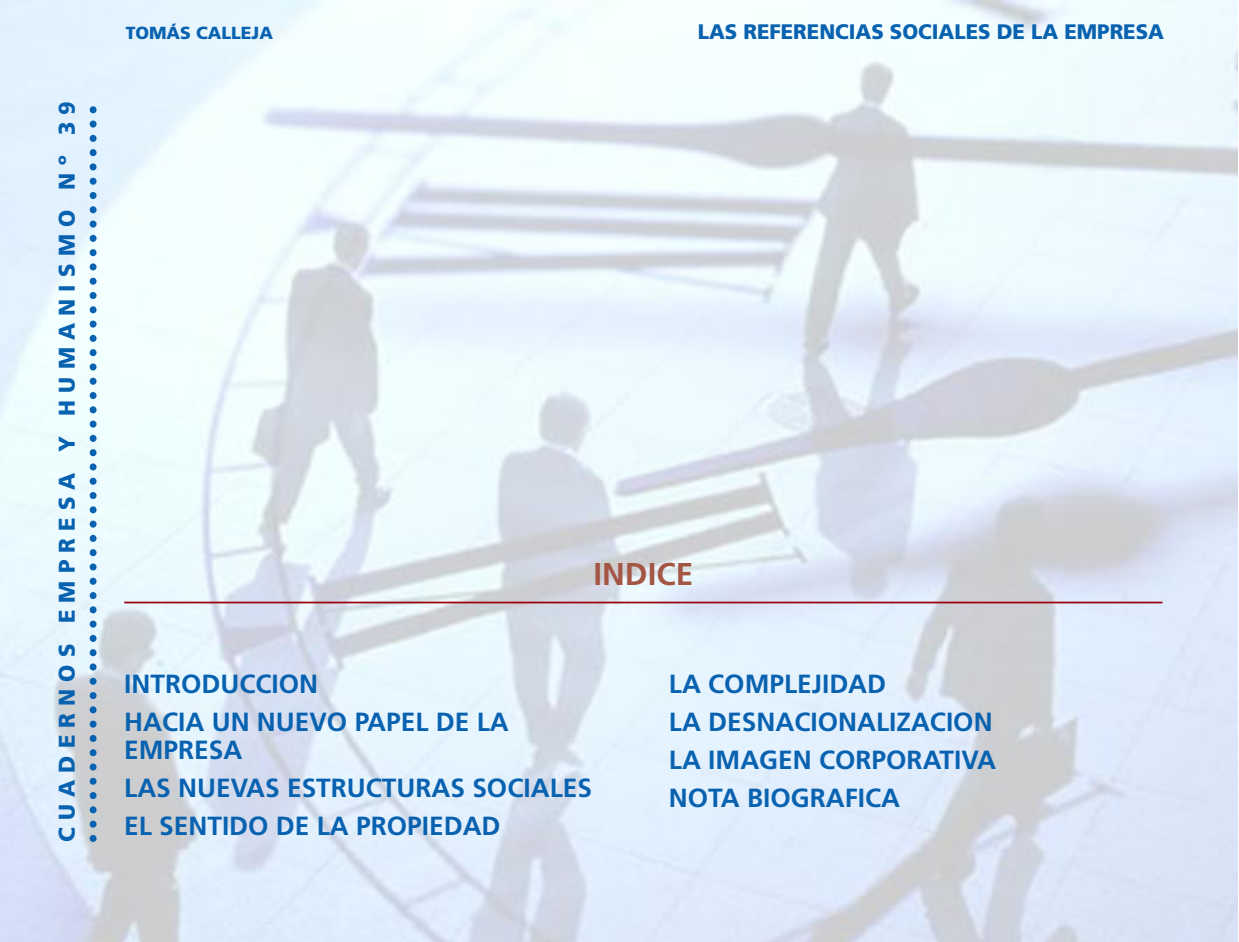
<style>
.page{position:relative;width:1239px;height:942px;background:#fff}
.page>*{position:absolute;margin:0;border:0;box-sizing:border-box;transform-origin:0 0}
.t1{font:700 31.5px "Frutiger";color:#a45645}
.t2{font:700 26.25px/38px "Frutiger";color:#0862b0}
.t3{font:900 22.75px "Frutiger";letter-spacing:.325em;color:#0862b0}
.t4{font:900 21px "Frutiger";color:#0862b0}
.t5{font:900 17.5px "Frutiger";color:#0862b0}
</style>
<div class="page">
<img style="left:1px;top:0;width:1236px;height:942px">
<hr style="left:124px;top:601px;width:1038px;height:2px;background:#9c000d">
<svg style="left:90px;top:101px;width:7px;height:737px;background:#92bbda"></svg>
<p class="t3" style="left:58px;top:842px;width:742px;rotate:-90deg">CUADERNOS EMPRESA Y HUMANISMO Nº 39</p>
<p class="t5" style="left:126px;top:26px;width:149px">TOMÁS CALLEJA</p>
<p class="t4" style="left:698px;top:23px;width:468px">LAS REFERENCIAS SOCIALES DE LA EMPRESA</p>
<p class="t1" style="left:593px;top:561px;width:101px">INDICE</p>
<p class="t2" style="left:124px;top:666px;width:386px">INTRODUCCION<br>HACIA UN NUEVO PAPEL DE LA</p>
<p class="t2" style="left:124px;top:732px;width:469px">EMPRESA<br>LAS NUEVAS ESTRUCTURAS SOCIALES<br>EL SENTIDO DE LA PROPIEDAD</p>
<p class="t2" style="left:669px;top:666px;width:329px">LA COMPLEJIDAD<br>LA DESNACIONALIZACION<br>LA IMAGEN CORPORATIVA<br>NOTA BIOGRAFICA</p>
</div>
